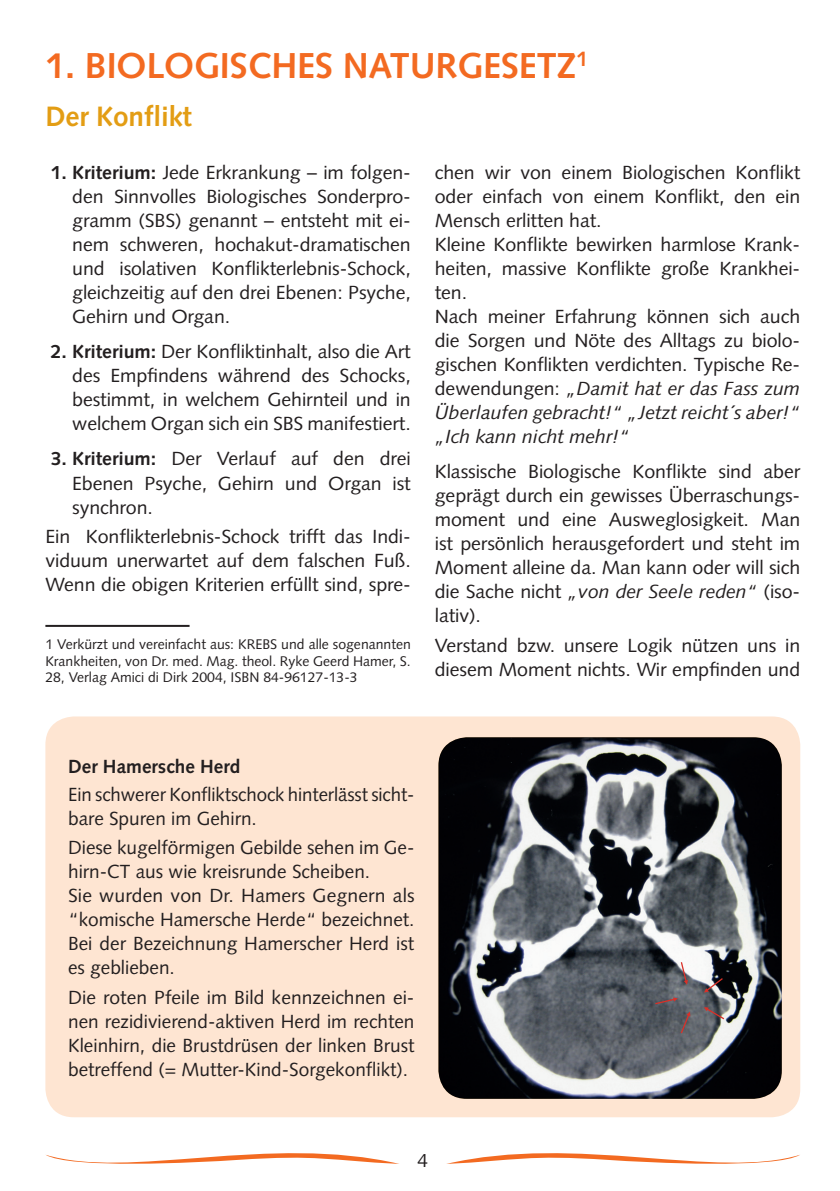
<style>
.page{position:relative;width:840px;height:1191px;background:#fff}
.page>*{position:absolute;margin:0;border:0;box-sizing:border-box;transform-origin:0 0}
.t1{font:700 36px "Syntax";letter-spacing:-.005em;color:#f36a21}
.t2{font:700 28px "Syntax";letter-spacing:-.005em;color:#e39d14}
.t3{font:19px/24px "Syntax";letter-spacing:-.005em;color:#231f20;text-align:justify}
.t4{font:700 19px "Syntax";color:#231f20}
.t5{font:14px/16.8px "Syntax";color:#231f20;text-align:justify}
.s1{font-weight:700}
.s2{font-style:italic}
</style>
<div class="page">
<hr style="left:45px;top:625px;width:144px;height:2px;background:#231f20">
<div style="left:45px;top:716px;width:754px;height:401px;background:#fee5d2;border-radius:28px"></div>
<img style="left:438px;top:737px;width:343px;height:361px">
<svg style="left:680px;top:1011px;width:10px;height:22px"></svg>
<svg style="left:703px;top:1007px;width:20px;height:12px"></svg>
<svg style="left:680px;top:962px;width:7px;height:22px"></svg>
<svg style="left:703px;top:978px;width:19px;height:14px"></svg>
<svg style="left:655px;top:997px;width:22px;height:7px"></svg>
<svg style="left:446px;top:1153px;width:353px;height:11px"></svg>
<svg style="left:46px;top:1153px;width:353px;height:11px"></svg>
<h1 class="t1" style="left:45px;top:45px;width:544px">1. BIOLOGISCHES NATURGESETZ<sup>1</sup></h1>
<h2 class="t2" style="left:45px;top:101px;width:148px">Der Konflikt</h2>
<p class="t3" style="left:72px;top:160px;width:340px;text-indent:-21px"><span class="s1">1. Kriterium:</span> Jede Erkrankung – im folgen&shy;den Sinnvolles Biologisches Sonderpro&shy;gramm (SBS) genannt – entsteht mit ei&shy;nem schweren, hochakut-dramatischen und isolativen Konflikterlebnis-Schock, gleichzeitig auf den drei Ebenen: Psyche, Gehirn und Organ.</p>
<p class="t3" style="left:72px;top:339px;width:340px;text-indent:-21px"><span class="s1">2. Kriterium:</span> Der Konfliktinhalt, also die Art des Empfindens während des Schocks, bestimmt, in welchem Gehirnteil und in welchem Organ sich ein SBS manifestiert.</p>
<p class="t3" style="left:72px;top:447px;width:340px;text-indent:-21px"><span class="s1">3. Kriterium:</span> Der Verlauf auf den drei Ebenen Psyche, Gehirn und Organ ist synchron.</p>
<p class="t3" style="left:45px;top:524px;width:367px">Ein<sup>1</sup> Konflikterlebnis-Schock trifft das Indi&shy;viduum unerwartet auf dem falschen Fuß.<br>Wenn die obigen Kriterien erfüllt sind, spre-</p>
<p class="t3" style="left:434px;top:160px;width:367px;text-align:left">chen wir von einem Biologischen Konflikt oder einfach von einem Konflikt, den ein Mensch erlitten hat.<br>Kleine Konflikte bewirken harmlose Krank&shy;heiten, massive Konflikte große Krankhei&shy;ten.<br>Nach meiner Erfahrung können sich auch die Sorgen und Nöte des Alltags zu biolo&shy;gischen Konflikten verdichten. Typische Re&shy;dewendungen: <span class="s2">„Damit hat er das Fass zum Überlaufen gebracht!“ „Jetzt reicht´s aber!“ „Ich kann nicht mehr!“</span></p>
<p class="t3" style="left:434px;top:459px;width:367px">Klassische Biologische Konflikte sind aber geprägt durch ein gewisses Überraschungs&shy;moment und eine Ausweglosigkeit. Man ist persönlich herausgefordert und steht im Moment alleine da. Man kann oder will sich die Sache nicht <span class="s2">„von der Seele reden“</span> (iso&shy;lativ).</p>
<p class="t3" style="left:434px;top:633px;width:367px">Verstand bzw. unsere Logik nützen uns in diesem Moment nichts. Wir empfinden und</p>
<p class="t5" style="left:45px;top:635px;width:367px">1 Verkürzt und vereinfacht aus: KREBS und alle sogenannten Krankheiten, von Dr. med. Mag. theol. Ryke Geerd Hamer, S.<br>28, Verlag Amici di Dirk 2004, ISBN 84-96127-13-3</p>
<p class="t4" style="left:68px;top:755px;width:174px">Der Hamersche Herd</p>
<p class="t3" style="left:68px;top:782px;width:348px">Ein schwerer Konfliktschock hinterlässt sicht&shy;bare Spuren im Gehirn.</p>
<p class="t3" style="left:68px;top:835px;width:348px;text-align:left">Diese kugelförmigen Gebilde sehen im Ge&shy;hirn-CT aus wie kreisrunde Scheiben.<br>Sie wurden von Dr. Hamers Gegnern als “komische Hamersche Herde“ bezeichnet.<br>Bei der Bezeichnung Hamerscher Herd ist es geblieben.</p>
<p class="t3" style="left:68px;top:985px;width:348px">Die roten Pfeile im Bild kennzeichnen ei&shy;nen rezidivierend-aktiven Herd im rechten Kleinhirn, die Brustdrüsen der linken Brust betreffend (= Mutter-Kind-Sorgekonflikt).</p>
<p class="t3" style="left:417px;top:1148px;width:12px">4</p>
</div>
